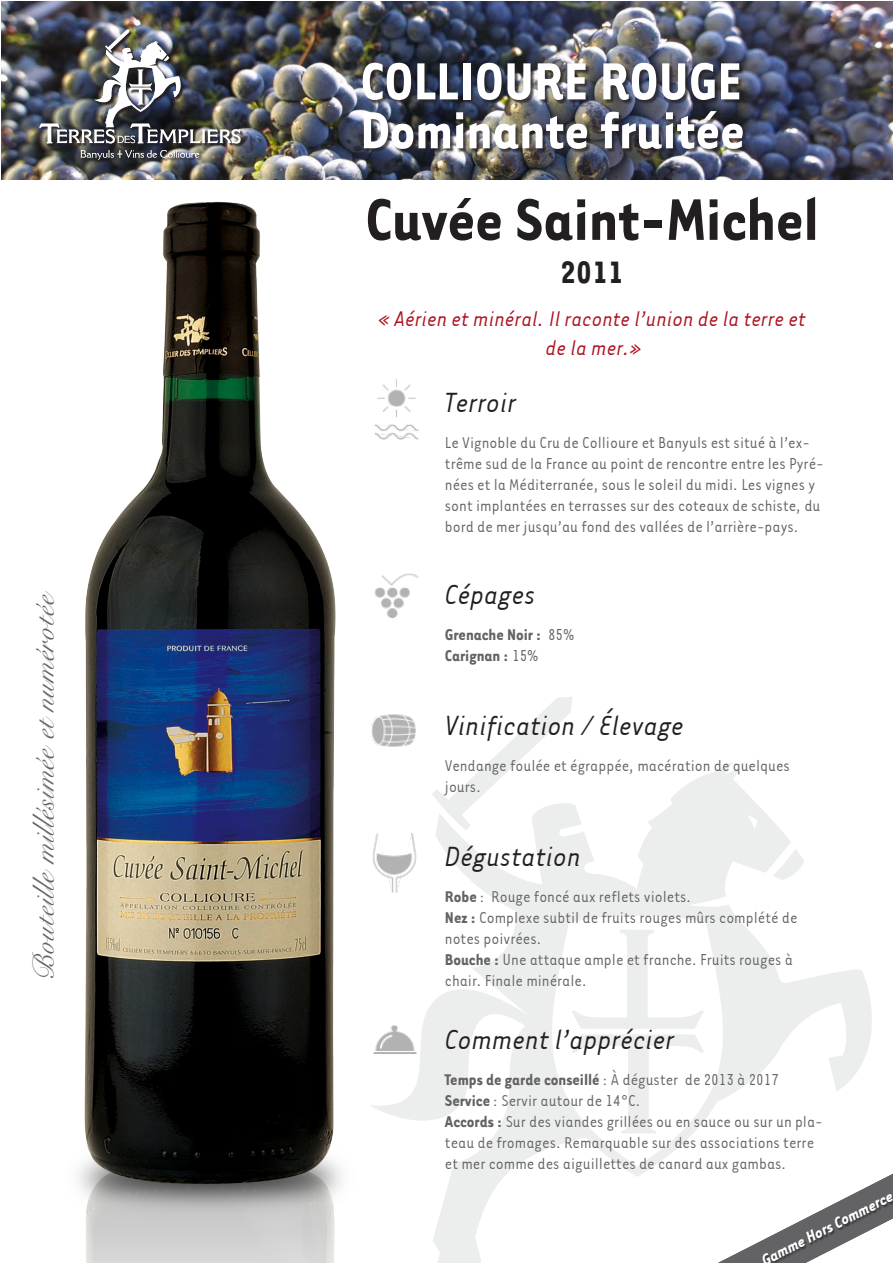
<style>
.page{position:relative;width:893px;height:1263px;background:#fff}
.page>*{position:absolute;margin:0;border:0;box-sizing:border-box;transform-origin:0 0}
.t1{font:700 67.5px "Tarzana Narrow New";color:#231f20}
.t2{font:700 60px "Tarzana Narrow New";color:#fff}
.t3{font:700 36px "Tarzana Narrow New";color:#231f20}
.t4{font:italic 31.5px "Tarzana Narrow";color:#231f20}
.t5{font:30px "Snell Roundhand Script";color:#636366}
.t6{font:italic 24px/28.8px "Tarzana Narrow";color:#ae111e;text-align:center}
.t7{font:condensed 18px/21px "Tarzana";color:#636366}
.t8{font:700 condensed 18px "Tarzana";color:#636366}
.t9{font:italic 700 18px "Tarzana Narrow";color:#fff}
.s1{font-weight:400}
.s2{font-weight:700}
</style>
<div class="page">
<img style="left:1px;top:1px;width:892px;height:178px">
<svg style="left:489px;top:697px;width:83px;height:65px"></svg>
<svg style="left:389px;top:762px;width:483px;height:501px"></svg>
<svg style="left:773px;top:849px;width:31px;height:31px"></svg>
<div style="left:39px;top:30px;width:206px;height:134px;background:#231f20;opacity:.75"></div>
<img style="left:39px;top:30px;width:202px;height:113px">
<svg style="left:81px;top:150px;width:118px;height:9px"></svg>
<svg style="left:718px;top:1174px;width:175px;height:89px"></svg>
<div style="left:762px;top:1194px;width:131px;height:69px;background:#231f20;opacity:.75"></div>
<div style="left:364px;top:64px;width:380px;height:41px;background:#231f20;opacity:.75"></div>
<div style="left:365px;top:113px;width:383px;height:41px;background:#231f20;opacity:.75"></div>
<img style="left:78px;top:201px;width:311px;height:1062px">
<img style="left:369px;top:368px;width:50px;height:87px">
<img style="left:369px;top:559px;width:50px;height:87px">
<img style="left:368px;top:692px;width:50px;height:87px">
<img style="left:368px;top:815px;width:52px;height:87px">
<img style="left:368px;top:1008px;width:52px;height:57px">
<p class="t5" style="left:27px;top:981px;width:391px;rotate:-90deg">Bouteille millésimée et numérotée</p>
<p class="t2" style="left:360px;top:44px;width:384px">COLLIOURE ROUGE</p>
<p class="t2" style="left:360px;top:93px;width:386px">Dominante fruitée</p>
<p class="t1" style="left:365px;top:177px;width:455px">Cuvée Saint-Michel</p>
<p class="t3" style="left:560px;top:250px;width:65px">2011</p>
<p class="t6" style="left:378px;top:303px;width:430px">« Aérien et minéral. Il raconte l’union de la terre et de la mer.»</p>
<p class="t4" style="left:445px;top:383px;width:73px">Terroir</p>
<p class="t7" style="left:445px;top:431px;width:380px">Le Vignoble du Cru de Collioure et Banyuls est situé à l’ex&shy;trême sud de la France au point de rencontre entre les Pyré&shy;nées et la Méditerranée, sous le soleil du midi. Les vignes y sont implantées en terrasses sur des coteaux de schiste, du bord de mer jusqu’au fond des vallées de l’arrière-pays.</p>
<p class="t4" style="left:445px;top:575px;width:93px">Cépages</p>
<p class="t8" style="left:445px;top:623px;width:131px">Grenache Noir : <span class="s1">85%</span></p>
<p class="t8" style="left:445px;top:644px;width:95px">Carignan : <span class="s1">15%</span></p>
<p class="t4" style="left:445px;top:707px;width:241px">Vinification / Élevage</p>
<p class="t7" style="left:445px;top:754px;width:347px">Vendange foulée et égrappée, macération de quelques jours.</p>
<p class="t4" style="left:445px;top:837px;width:138px">Dégustation</p>
<p class="t7" style="left:445px;top:885px;width:248px"><span class="s2">Robe</span> : Rouge foncé aux reflets violets.</p>
<p class="t7" style="left:445px;top:906px;width:354px"><span class="s2">Nez :</span> Complexe subtil de fruits rouges mûrs complété de notes poivrées.</p>
<p class="t7" style="left:445px;top:948px;width:350px"><span class="s2">Bouche :</span> Une attaque ample et franche. Fruits rouges à chair. Finale minérale.</p>
<p class="t4" style="left:445px;top:1020px;width:231px">Comment l’apprécier</p>
<p class="t7" style="left:445px;top:1068px;width:335px"><span class="s2">Temps de garde conseillé</span> : À déguster de 2013 à 2017<br><span class="s2">Service</span> : Servir autour de 14°C.</p>
<p class="t7" style="left:445px;top:1110px;width:379px"><span class="s2">Accords :</span> Sur des viandes grillées ou en sauce ou sur un pla&shy;teau de fromages. Remarquable sur des associations terre et mer comme des aiguillettes de canard aux gambas.</p>
<p class="t9" style="left:757px;top:1251px;width:147px;rotate:-27deg">Gamme Hors Commerce</p>
</div>
